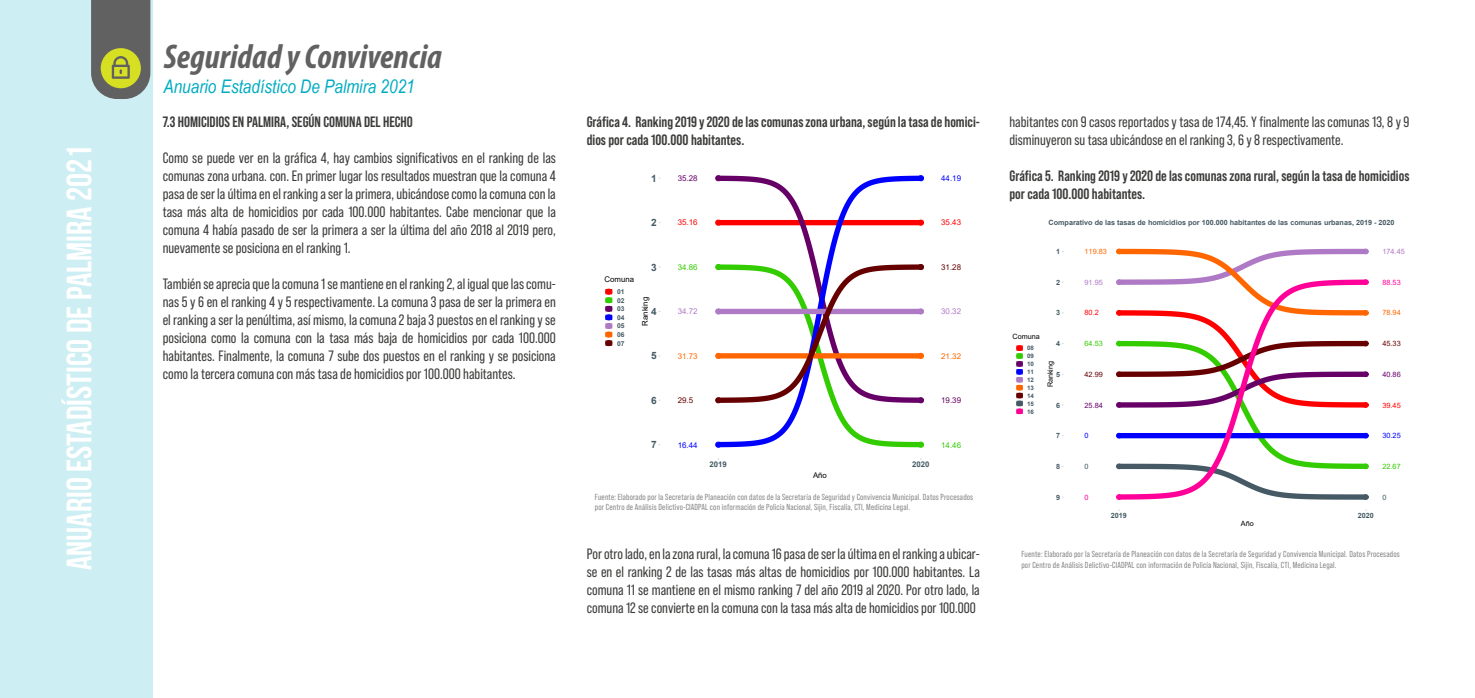
<style>
.page{position:relative;width:1475px;height:698px;background:#fff}
.page>*{position:absolute;margin:0;border:0;box-sizing:border-box;transform-origin:0 0}
.t1{font:700 35.25px "Bebas Neue";color:#fff}
.t2{font:italic 700 condensed 34.38px "Myriad Pro";color:#616161}
.t3{font:italic 18.75px "Arial Narrow";color:#00acc1}
.t4{font:15px/18px "Bebas Neue Pro";color:#3c3c3b;text-align:justify}
.t5{font:700 15px/18px "Bebas Neue Pro";color:#3c3c3b}
.t6{font:700 10px "Arial";color:#455a64}
.t7{font:8.75px/10.5px "Bebas Neue Pro";letter-spacing:.02em;color:#87888a}
.t8{font:8px "Arial";color:#f00}
.t9{font:8px "Arial";color:#3c0}
.t10{font:8px "Arial";color:#606}
.t11{font:8px "Arial";color:#00f}
.t12{font:8px "Arial";color:#af7ac5}
.t13{font:8px "Arial";color:#f60}
.t14{font:8px "Arial";color:#600}
.t15{font:7.88px "Arial";color:#000}
.t16{font:700 7.88px "Arial";color:#455a64}
.t17{font:7.38px "Arial";color:#af7ac5}
.t18{font:7.38px "Arial";color:#f60}
.t19{font:7.38px "Arial";color:#3c0}
.t20{font:7.38px "Arial";color:#606}
.t21{font:7.38px "Arial";color:#600}
.t22{font:7.38px "Arial";color:#f00}
.t23{font:7.38px "Arial";color:#00f}
.t24{font:7.38px "Arial";color:#f09}
.t25{font:7.38px "Arial";color:#455a64}
.t26{font:700 7.25px "Arial";color:#455a64}
.t27{font:7.25px "Arial";color:#000}
.t28{font:700 6.75px/8.6px "Arial";color:#455a64;text-align:justify}
.t29{font:700 6.12px/7.9px "Arial";color:#455a64;text-align:justify}
</style>
<div class="page">
<div style="left:0;top:0;width:153px;height:698px;background:#cdeef2"></div>
<svg style="left:91px;top:0;width:59px;height:99px;background:#7c7f5c"></svg>
<svg style="left:715px;top:175px;width:209px;height:87px"></svg>
<svg style="left:715px;top:262px;width:209px;height:186px"></svg>
<svg style="left:605px;top:288px;width:7px;height:50px"></svg>
<div style="left:605px;top:340px;width:7px;height:6px;background:#600"></div>
<svg style="left:1116px;top:248px;width:253px;height:29px"></svg>
<svg style="left:1116px;top:277px;width:253px;height:223px"></svg>
<svg style="left:1016px;top:345px;width:6px;height:69px"></svg>
<h1 class="t1" style="left:60px;top:570px;width:426px;rotate:-90deg">Anuario Estadístico De Palmira 2021</h1>
<h2 class="t2" style="left:164px;top:35px;width:279px">Seguridad y Convivencia</h2>
<p class="t3" style="left:163px;top:73px;width:253px">Anuario Estadístico De Palmira 2021</p>
<p class="t5" style="left:163px;top:112px;width:251px">7.3 HOMICIDIOS EN PALMIRA, SEGÚN COMUNA DEL HECHO</p>
<p class="t4" style="left:163px;top:148px;width:394px">Como se puede ver en la gráfica 4, hay cambios significativos en el ranking de las comunas zona urbana. con. En primer lugar los resultados muestran que la comuna 4 pasa de ser la última en el ranking a ser la primera, ubicándose como la comuna con la tasa más alta de homicidios por cada 100.000 habitantes. Cabe mencionar que la comuna 4 había pasado de ser la primera a ser la última del año 2018 al 2019 pero, nuevamente se posiciona en el ranking 1.</p>
<p class="t4" style="left:163px;top:274px;width:394px">También se aprecia que la comuna 1 se mantiene en el ranking 2, al igual que las comu&shy;nas 5 y 6 en el ranking 4 y 5 respectivamente. La comuna 3 pasa de ser la primera en el ranking a ser la penúltima, así mismo, la comuna 2 baja 3 puestos en el ranking y se posiciona como la comuna con la tasa más baja de homicidios por cada 100.000 habitantes. Finalmente, la comuna 7 sube dos puestos en el ranking y se posiciona como la tercera comuna con más tasa de homicidios por 100.000 habitantes.</p>
<p class="t5" style="left:586px;top:112px;width:394px">Gráfica 4. Ranking 2019 y 2020 de las comunas zona urbana, según la tasa de homici&shy;dios por cada 100.000 habitantes.</p>
<p class="t15" style="left:604px;top:274px;width:31px">Comuna</p>
<p class="t28" style="left:617px;top:287px;width:9px">01<br>02<br>03<br>04<br>05<br>06<br>07</p>
<p class="t6" style="left:651px;top:171px;width:7px">1</p>
<p class="t6" style="left:651px;top:216px;width:7px">2</p>
<p class="t6" style="left:651px;top:260px;width:7px">3</p>
<p class="t6" style="left:651px;top:304px;width:7px">4</p>
<p class="t6" style="left:651px;top:349px;width:7px">5</p>
<p class="t6" style="left:651px;top:393px;width:7px">6</p>
<p class="t6" style="left:651px;top:437px;width:7px">7</p>
<p class="t15" style="left:639px;top:326px;width:30px;rotate:-90deg">Ranking</p>
<p class="t10" style="left:677px;top:173px;width:21px">35.28</p>
<p class="t11" style="left:941px;top:173px;width:21px">44.19</p>
<p class="t8" style="left:677px;top:217px;width:21px">35.16</p>
<p class="t9" style="left:677px;top:261px;width:21px">34.86</p>
<p class="t12" style="left:677px;top:306px;width:21px">34.72</p>
<p class="t13" style="left:677px;top:350px;width:21px">31.73</p>
<p class="t14" style="left:677px;top:395px;width:17px">29.5</p>
<p class="t8" style="left:941px;top:217px;width:21px">35.43</p>
<p class="t14" style="left:941px;top:261px;width:21px">31.28</p>
<p class="t12" style="left:941px;top:306px;width:21px">30.32</p>
<p class="t13" style="left:941px;top:350px;width:21px">21.32</p>
<p class="t10" style="left:941px;top:395px;width:21px">19.39</p>
<p class="t11" style="left:677px;top:439px;width:21px">16.44</p>
<p class="t16" style="left:709px;top:459px;width:19px">2019</p>
<p class="t16" style="left:912px;top:459px;width:19px">2020</p>
<p class="t15" style="left:813px;top:470px;width:15px">Año</p>
<p class="t9" style="left:941px;top:439px;width:21px">14.46</p>
<p class="t7" style="left:595px;top:491px;width:380px">Fuente: Elaborado por la Secretaría de Planeación con datos de la Secretaría de Seguridad y Convivencia Municipal. Datos Procesados por Centro de Análisis Delictivo-CIADPAL con información de Policía Nacional, Sijin, Fiscalía, CTI, Medicina Legal.</p>
<p class="t4" style="left:586px;top:544px;width:394px">Por otro lado, en la zona rural, la comuna 16 pasa de ser la última en el ranking a ubicar&shy;se en el ranking 2 de las tasas más altas de homicidios por 100.000 habitantes. La comuna 11 se mantiene en el mismo ranking 7 del año 2019 al 2020. Por otro lado, la comuna 12 se convierte en la comuna con la tasa más alta de homicidios por 100.000</p>
<p class="t4" style="left:1009px;top:112px;width:401px">habitantes con 9 casos reportados y tasa de 174,45. Y finalmente las comunas 13, 8 y 9 disminuyeron su tasa ubicándose en el ranking 3, 6 y 8 respectivamente.</p>
<p class="t5" style="left:1009px;top:166px;width:401px">Gráfica 5. Ranking 2019 y 2020 de las comunas zona rural, según la tasa de homicidios por cada 100.000 habitantes.</p>
<p class="t26" style="left:1048px;top:217px;width:347px">Comparativo de las tasas de homicidios por 100.000 habitantes de las comunas urbanas, 2019 - 2020</p>
<p class="t27" style="left:1012px;top:332px;width:29px">Comuna</p>
<p class="t29" style="left:1027px;top:344px;width:8px">08<br>09<br>10<br>11<br>12<br>13<br>14<br>15<br>16</p>
<p class="t26" style="left:1056px;top:246px;width:6px">1</p>
<p class="t26" style="left:1056px;top:277px;width:6px">2</p>
<p class="t26" style="left:1056px;top:308px;width:6px">3</p>
<p class="t26" style="left:1056px;top:338px;width:6px">4</p>
<p class="t26" style="left:1056px;top:369px;width:6px">5</p>
<p class="t26" style="left:1056px;top:400px;width:6px">6</p>
<p class="t26" style="left:1056px;top:430px;width:6px">7</p>
<p class="t26" style="left:1056px;top:461px;width:6px">8</p>
<p class="t26" style="left:1056px;top:492px;width:6px">9</p>
<p class="t27" style="left:1045px;top:387px;width:28px;rotate:-90deg">Ranking</p>
<p class="t18" style="left:1084px;top:246px;width:24px">119.83</p>
<p class="t17" style="left:1382px;top:246px;width:24px">174.45</p>
<p class="t17" style="left:1084px;top:277px;width:20px">91.95</p>
<p class="t24" style="left:1382px;top:277px;width:20px">88.53</p>
<p class="t22" style="left:1084px;top:308px;width:16px">80.2</p>
<p class="t19" style="left:1084px;top:338px;width:20px">64.53</p>
<p class="t18" style="left:1382px;top:308px;width:20px">78.94</p>
<p class="t21" style="left:1382px;top:338px;width:20px">45.33</p>
<p class="t21" style="left:1084px;top:369px;width:20px">42.99</p>
<p class="t20" style="left:1382px;top:369px;width:20px">40.86</p>
<p class="t20" style="left:1084px;top:400px;width:20px">25.84</p>
<p class="t23" style="left:1084px;top:430px;width:6px">0</p>
<p class="t22" style="left:1382px;top:400px;width:20px">39.45</p>
<p class="t23" style="left:1382px;top:430px;width:20px">30.25</p>
<p class="t25" style="left:1084px;top:461px;width:6px">0</p>
<p class="t24" style="left:1084px;top:492px;width:6px">0</p>
<p class="t19" style="left:1382px;top:461px;width:20px">22.67</p>
<p class="t26" style="left:1110px;top:510px;width:18px">2019</p>
<p class="t26" style="left:1357px;top:510px;width:18px">2020</p>
<p class="t27" style="left:1240px;top:518px;width:14px">Año</p>
<p class="t25" style="left:1382px;top:492px;width:6px">0</p>
<p class="t7" style="left:1021px;top:548px;width:380px">Fuente: Elaborado por la Secretaría de Planeación con datos de la Secretaría de Seguridad y Convivencia Municipal. Datos Procesados por Centro de Análisis Delictivo-CIADPAL con información de Policía Nacional, Sijin, Fiscalía, CTI, Medicina Legal.</p>
</div>
